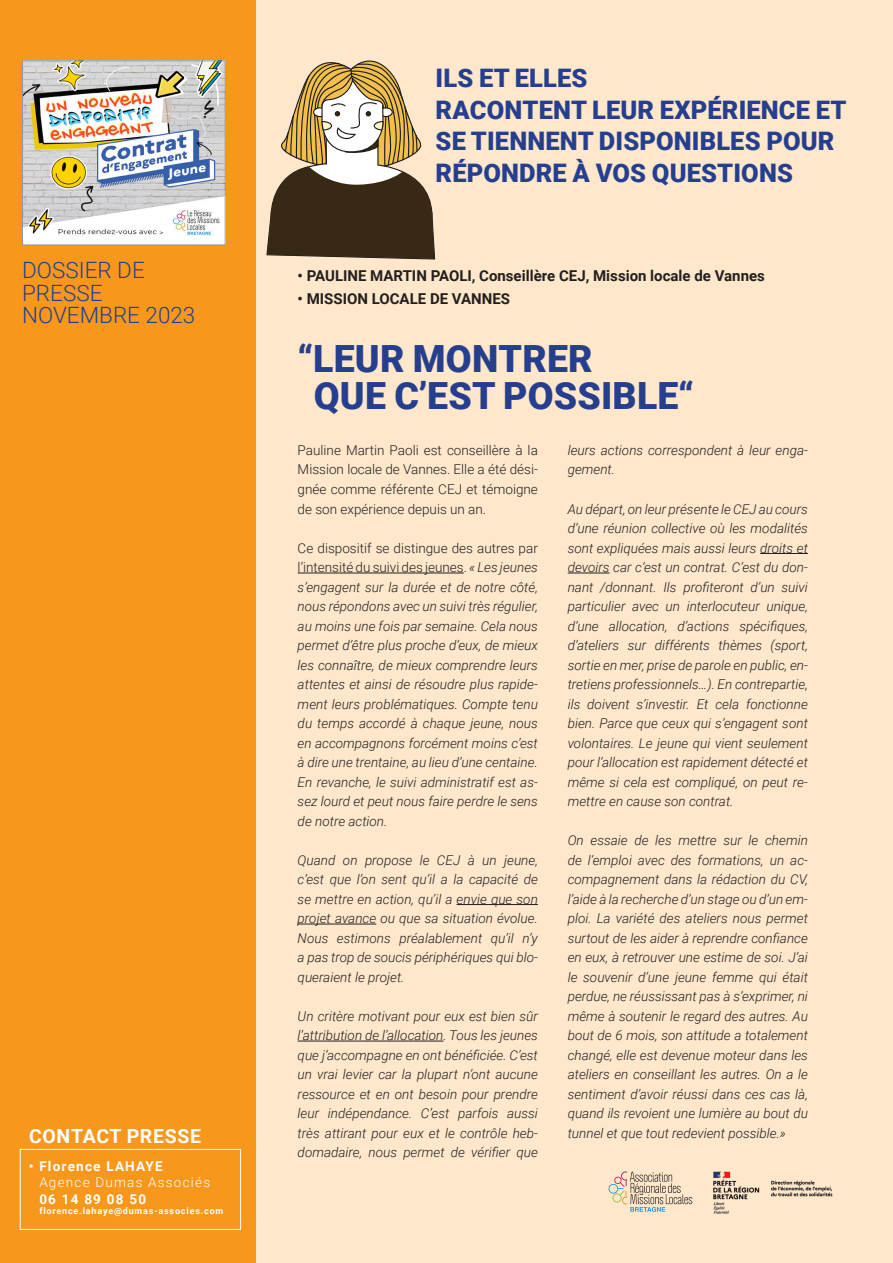
<style>
.page{position:relative;width:893px;height:1263px;background:#fff}
.page>*{position:absolute;margin:0;border:0;box-sizing:border-box;transform-origin:0 0}
.t1{font:900 37.5px/37.5px "Roboto";letter-spacing:.005em;color:#253f8e}
.t2{font:900 25.5px/31.5px "Roboto";letter-spacing:.005em;color:#253f8e}
.t3{font:300 22.5px/22.5px "Roboto";color:#253f8e}
.t4{font:700 19.5px "Roboto";letter-spacing:.035em;color:#fff}
.t5{font:700 15px "Roboto";color:#231f20}
.t6{font:italic 300 13.5px/19.5px "Roboto";color:#231f20;text-align:justify}
.t7{font:300 13.5px/19.5px "Roboto";color:#231f20;text-align:justify}
.t8{font:700 13.5px/16.2px "Roboto";letter-spacing:.09em;color:#fff}
.t9{font:700 9px "Roboto";letter-spacing:.09em;color:#fff}
.s1{font-weight:300}
.s2{font-style:normal}
</style>
<div class="page">
<div style="left:255px;top:0;width:638px;height:1263px;background:#fee7cb"></div>
<div style="left:0;top:0;width:255px;height:1263px;background:#f7981d"></div>
<div style="left:20px;top:1149px;width:221px;height:81px;border:1px solid #fff"></div>
<svg style="left:266px;top:60px;width:169px;height:200px"></svg>
<hr style="left:298px;top:573px;width:166px;height:1px;background:#231f20">
<hr style="left:457px;top:904px;width:81px;height:1px;background:#231f20">
<hr style="left:298px;top:924px;width:78px;height:1px;background:#231f20">
<hr style="left:298px;top:1041px;width:145px;height:1px;background:#231f20">
<hr style="left:760px;top:553px;width:48px;height:1px;background:#231f20">
<hr style="left:568px;top:573px;width:42px;height:1px;background:#231f20">
<img style="left:24px;top:63px;width:200px;height:180px">
<div style="left:22px;top:61px;width:204px;height:184px;border:1px solid #939598"></div>
<svg style="left:608px;top:1171px;width:84px;height:41px"></svg>
<p class="t3" style="left:22px;top:258px;width:124px">DOSSIER DE<br>PRESSE</p>
<p class="t3" style="left:22px;top:303px;width:175px">NOVEMBRE 2023</p>
<p class="t4" style="left:29px;top:1122px;width:174px">CONTACT PRESSE</p>
<p class="t8" style="left:39px;top:1158px;width:172px;text-indent:-11px">• Florence LAHAYE<br><span class="s1">Agence Dumas Associés<br></span>06 14 89 08 50</p>
<p class="t9" style="left:39px;top:1204px;width:186px">florence.lahaye@dumas-associes.com</p>
<p class="t2" style="left:436px;top:61px;width:153px">ILS ET ELLES</p>
<p class="t2" style="left:436px;top:93px;width:412px">RACONTENT LEUR EXPÉRIENCE ET<br>SE TIENNENT DISPONIBLES POUR<br>RÉPONDRE À VOS QUESTIONS</p>
<p class="t5" style="left:298px;top:265px;width:469px">• PAULINE MARTIN PAOLI, Conseillère CEJ, Mission locale de Vannes</p>
<p class="t5" style="left:298px;top:288px;width:214px">• MISSION LOCALE DE VANNES</p>
<p class="t1" style="left:314px;top:338px;width:382px;text-indent:-16px">“LEUR MONTRER<br>QUE C’EST POSSIBLE“</p>
<p class="t7" style="left:298px;top:440px;width:242px">Pauline Martin Paoli est conseillère à la Mission locale de Vannes. Elle a été dési&shy;gnée comme référente CEJ et témoigne de son expérience depuis un an.</p>
<p class="t6" style="left:298px;top:537px;width:242px"><span class="s2">Ce dispositif se distingue des autres par l’intensité du suivi des jeunes.</span> « Les jeunes s’engagent sur la durée et de notre côté, nous répondons avec un suivi très régulier, au moins une fois par semaine. Cela nous permet d’être plus proche d’eux, de mieux les connaître, de mieux comprendre leurs attentes et ainsi de résoudre plus rapide&shy;ment leurs problématiques. Compte tenu du temps accordé à chaque jeune, nous en accompagnons forcément moins c’est à dire une trentaine, au lieu d’une centaine.<br>En revanche, le suivi administratif est as&shy;sez lourd et peut nous faire perdre le sens de notre action.</p>
<p class="t6" style="left:298px;top:849px;width:242px">Quand on propose le CEJ à un jeune, c’est que l’on sent qu’il a la capacité de se mettre en action, qu’il a envie que son projet avance ou que sa situation évolue.<br>Nous estimons préalablement qu’il n’y a pas trop de soucis périphériques qui blo&shy;queraient le projet.</p>
<p class="t6" style="left:298px;top:1005px;width:242px">Un critère motivant pour eux est bien sûr l’attribution de l’allocation. Tous les jeunes que j’accompagne en ont bénéficiée. C’est un vrai levier car la plupart n’ont aucune ressource et en ont besoin pour prendre leur indépendance. C’est parfois aussi très attirant pour eux et le contrôle heb&shy;domadaire, nous permet de vérifier que</p>
<p class="t6" style="left:568px;top:440px;width:242px">leurs actions correspondent à leur enga&shy;gement.</p>
<p class="t6" style="left:568px;top:498px;width:242px">Au départ, on leur présente le CEJ au cours d’une réunion collective où les modalités sont expliquées mais aussi leurs droits et devoirs car c’est un contrat. C’est du don&shy;nant /donnant. Ils profiteront d’un suivi particulier avec un interlocuteur unique, d’une allocation, d’actions spécifiques, d’ateliers sur différents thèmes (sport, sortie en mer, prise de parole en public, en&shy;tretiens professionnels…). En contrepartie, ils doivent s’investir. Et cela fonctionne bien. Parce que ceux qui s’engagent sont volontaires. Le jeune qui vient seulement pour l’allocation est rapidement détecté et même si cela est compliqué, on peut re&shy;mettre en cause son contrat.</p>
<p class="t6" style="left:568px;top:830px;width:242px">On essaie de les mettre sur le chemin de l’emploi avec des formations, un ac&shy;compagnement dans la rédaction du CV, l’aide à la recherche d’un stage ou d’un em&shy;ploi. La variété des ateliers nous permet surtout de les aider à reprendre confiance en eux, à retrouver une estime de soi. J’ai le souvenir d’une jeune femme qui était perdue, ne réussissant pas à s’exprimer, ni même à soutenir le regard des autres. Au bout de 6 mois, son attitude a totalement changé, elle est devenue moteur dans les ateliers en conseillant les autres. On a le sentiment d’avoir réussi dans ces cas là, quand ils revoient une lumière au bout du tunnel et que tout redevient possible.»</p>
</div>
